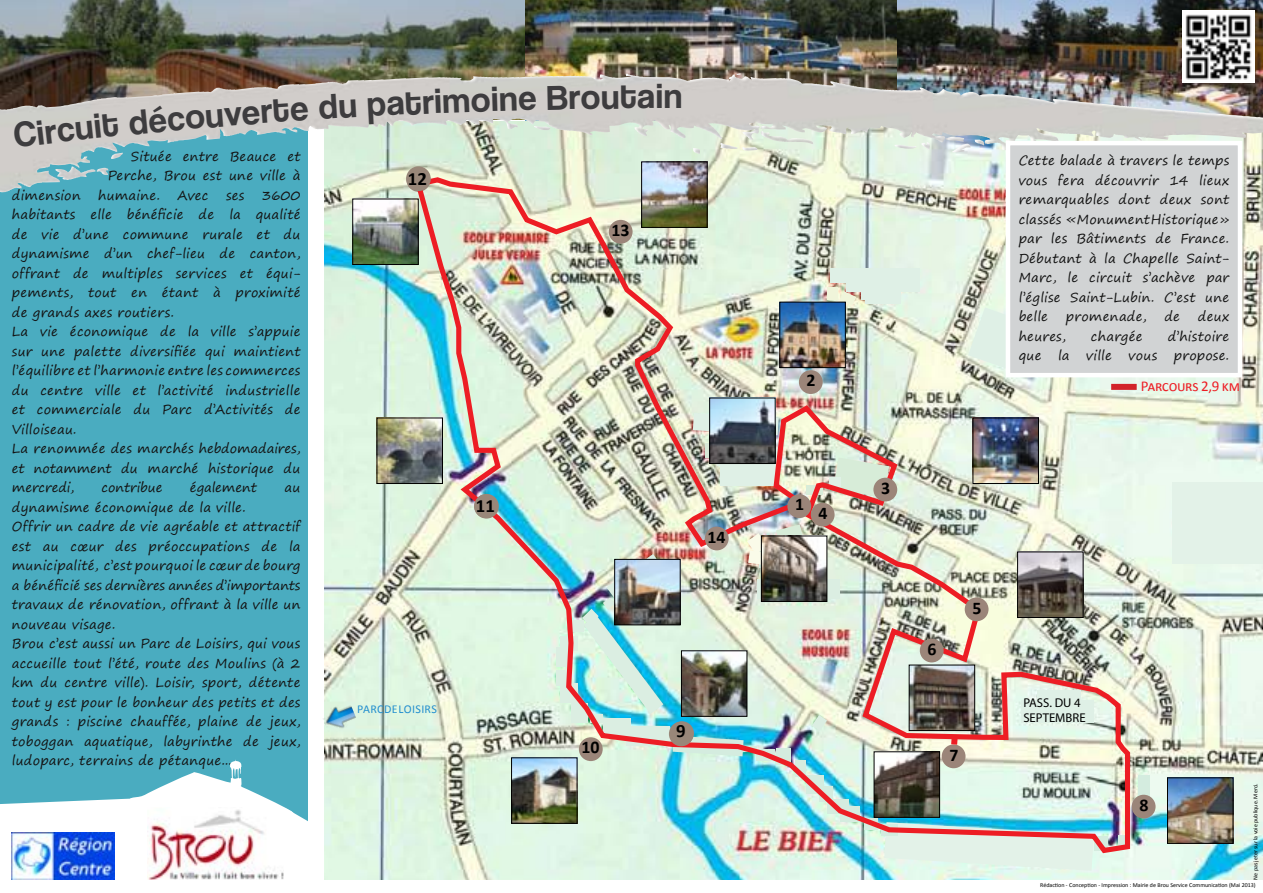
<style>
.page{position:relative;width:1263px;height:893px;background:#fff}
.page>*{position:absolute;margin:0;border:0;box-sizing:border-box;transform-origin:0 0}
.t1{font:36px "Coolvetica Rg";color:#3d3c3e}
.t2{font:700 18.75px "Calibri";color:#000}
.t3{font:700 17.85px "Calibri";color:#000}
.t4{font:15px "Calibri";color:#ed1d24}
.t5{font:13.05px/19.5px "Segoe Print";letter-spacing:.015em;color:#141414}
.t6{font:13.05px "Segoe Print";letter-spacing:-.005em;color:#141414}
.t7{font:12.75px/15.3px "Myriad Pro";color:#000}
.t8{font:12px "Calibri";letter-spacing:.025em;color:#238fcf}
.t9{font:6px "Calibri";color:#000}
.s1{font-style:inherit}
</style>
<div class="page">
<img style="left:1px;top:0;width:525px;height:119px">
<img style="left:526px;top:0;width:371px;height:121px">
<img style="left:897px;top:0;width:366px;height:121px">
<div style="left:0;top:121px;width:308px;height:702px;background:#4aacc0"></div>
<img style="left:324px;top:121px;width:939px;height:759px">
<div style="left:1172px;top:482px;width:91px;height:82px;background:#e3f2e8"></div>
<svg style="left:884px;top:856px;width:210px;height:15px;background:#e2f4e9"></svg>
<div style="left:1138px;top:775px;width:11px;height:15px;background:#d4ecdf"></div>
<div style="left:1138px;top:790px;width:11px;height:12px;background:#d4ecdf"></div>
<div style="left:1132px;top:795px;width:23px;height:23px;background:#9b8579;border-radius:50%"></div>
<img style="left:412px;top:175px;width:720px;height:681px">
<div style="left:787px;top:494px;width:24px;height:24px;background:#9b8579;border-radius:50%"></div>
<div style="left:811px;top:503px;width:23px;height:24px;background:#9b8579;border-radius:50%"></div>
<div style="left:873px;top:478px;width:24px;height:23px;background:#9b8579;border-radius:50%"></div>
<div style="left:965px;top:597px;width:23px;height:24px;background:#9b8579;border-radius:50%"></div>
<div style="left:920px;top:639px;width:24px;height:23px;background:#9b8579;border-radius:50%"></div>
<div style="left:705px;top:527px;width:24px;height:23px;background:#9b8579;border-radius:50%"></div>
<div style="left:406px;top:166px;width:25px;height:25px;background:#998779;border-radius:50%"></div>
<img style="left:711px;top:400px;width:62px;height:62px">
<div style="left:709px;top:398px;width:66px;height:66px;border:1px solid #000"></div>
<img style="left:782px;top:304px;width:61px;height:62px">
<div style="left:780px;top:302px;width:65px;height:66px;border:1px solid #000"></div>
<img style="left:763px;top:538px;width:62px;height:62px">
<div style="left:761px;top:536px;width:66px;height:66px;border:1px solid #000"></div>
<img style="left:975px;top:420px;width:62px;height:62px">
<div style="left:973px;top:418px;width:66px;height:66px;border:1px solid #000"></div>
<img style="left:1019px;top:554px;width:62px;height:62px">
<div style="left:1017px;top:552px;width:66px;height:66px;border:1px solid #000"></div>
<img style="left:911px;top:667px;width:62px;height:62px">
<div style="left:909px;top:665px;width:66px;height:66px;border:1px solid #000"></div>
<img style="left:876px;top:754px;width:62px;height:61px">
<div style="left:874px;top:752px;width:66px;height:65px;border:1px solid #000"></div>
<img style="left:1169px;top:780px;width:62px;height:61px">
<div style="left:1167px;top:778px;width:66px;height:65px;border:1px solid #000"></div>
<img style="left:683px;top:653px;width:62px;height:61px">
<div style="left:681px;top:651px;width:66px;height:65px;border:1px solid #000"></div>
<img style="left:513px;top:760px;width:62px;height:61px">
<div style="left:511px;top:758px;width:66px;height:65px;border:1px solid #000"></div>
<img style="left:354px;top:201px;width:62px;height:62px">
<div style="left:352px;top:199px;width:66px;height:66px;border:1px solid #000"></div>
<img style="left:379px;top:420px;width:62px;height:62px">
<div style="left:377px;top:418px;width:66px;height:66px;border:1px solid #000"></div>
<img style="left:643px;top:164px;width:62px;height:62px">
<div style="left:641px;top:162px;width:66px;height:66px;border:1px solid #000"></div>
<img style="left:616px;top:561px;width:62px;height:62px">
<div style="left:614px;top:559px;width:66px;height:66px;border:1px solid #000"></div>
<img style="left:460px;top:73px;width:281px;height:8px">
<svg style="left:0;top:759px;width:308px;height:95px"></svg>
<div style="left:1111px;top:384px;width:26px;height:6px;background:#d2232a"></div>
<img style="left:1182px;top:11px;width:72px;height:71px">
<div style="left:1008px;top:143px;width:232px;height:232px;background:#d1d3d4"></div>
<div style="left:1006px;top:141px;width:236px;height:236px;border:4px solid #fff"></div>
<div style="left:474px;top:494px;width:25px;height:25px;background:#998779;border-radius:50%"></div>
<div style="left:669px;top:722px;width:24px;height:24px;background:#998779;border-radius:50%"></div>
<img style="left:323px;top:696px;width:36px;height:41px">
<svg style="left:948px;top:731px;width:13px;height:20px"></svg>
<img style="left:12px;top:832px;width:103px;height:48px">
<img style="left:148px;top:807px;width:136px;height:73px">
<svg style="left:13px;top:120px;width:45px;height:28px"></svg>
<h1 class="t1" style="left:55px;top:109px;width:92px;rotate:-6deg">cuit d</h1>
<h1 class="t1" style="left:147px;top:100px;width:76px;rotate:-5deg">écou</h1>
<h1 class="t1" style="left:223px;top:93px;width:115px;rotate:-4deg">verte d</h1>
<h1 class="t1" style="left:338px;top:85px;width:84px;rotate:-3deg">u pat</h1>
<h1 class="t1" style="left:422px;top:80px;width:96px;rotate:-2deg">rimoin</h1>
<h1 class="t1" style="left:518px;top:77px;width:119px;rotate:-1deg">e <span class="s1">B</span>rout</h1>
<h1 class="t1" style="left:638px;top:75px;width:46px">ain</h1>
<p class="t5" style="left:108px;top:146px;width:194px;text-align:right">Située entre Beauce et<br>Perche, Brou est une ville à</p>
<p class="t5" style="left:12px;top:185px;width:70px">dimension</p>
<p class="t5" style="left:98px;top:185px;width:63px">humaine.</p>
<p class="t5" style="left:178px;top:185px;width:33px">Avec</p>
<p class="t5" style="left:226px;top:185px;width:20px">ses</p>
<h3 class="t3" style="left:409px;top:167px;width:20px">12</h3>
<h2 class="t2" style="left:408px;top:167px;width:21px">12</h2>
<p class="t5" style="left:12px;top:185px;width:290px;text-indent:250px">3600 habitants elle bénéficie de la qualité de vie d’une commune rurale et du dynamisme d’un chef-lieu de canton, offrant de multiples services et équi&shy;pements, tout en étant à proximité de grands axes routiers.<br>La vie économique de la ville s’appuie sur une palette diversifiée qui maintient l’équilibre et l’harmonie entre les commerces du centre ville et l’activité industrielle et commerciale du Parc d’Activités de<br>Villoiseau.<br>La renommée des marchés hebdomadaires, et notamment du marché historique du mercredi,</p>
<h3 class="t3" style="left:611px;top:219px;width:20px">13</h3>
<p class="t6" style="left:102px;top:476px;width:62px">contribue</p>
<p class="t6" style="left:190px;top:476px;width:68px">également</p>
<p class="t5" style="left:285px;top:477px;width:17px">au</p>
<p class="t5" style="left:12px;top:497px;width:290px">dynamisme économique de la ville.<br>Offrir un cadre de vie agréable et attractif est au cœur des préoccupations de la municipalité, c’est pourquoi le cœur de bourg a bénéficié ses dernières années d’importants travaux de rénovation, offrant à la ville un nouveau visage.<br>Brou c’est aussi un Parc de Loisirs, qui vous accueille tout l’été, route des Moulins (à 2 km du centre ville). Loisir, sport, détente tout y est pour le bonheur des petits et des grands : piscine chauffée, plaine de jeux, toboggan aquatique, labyrinthe de jeux, ludoparc, terrains de pétanque...</p>
<h3 class="t3" style="left:477px;top:493px;width:20px">11</h3>
<h2 class="t2" style="left:476px;top:494px;width:21px">11</h2>
<p class="t8" style="left:357px;top:702px;width:82px">Parc de Loisirs</p>
<h2 class="t2" style="left:676px;top:719px;width:11px">9</h2>
<h3 class="t3" style="left:678px;top:720px;width:11px">9</h3>
<h3 class="t3" style="left:581px;top:736px;width:20px">10</h3>
<h3 class="t3" style="left:707px;top:526px;width:20px">14</h3>
<h3 class="t3" style="left:806px;top:369px;width:11px">2</h3>
<h3 class="t3" style="left:795px;top:493px;width:11px">1</h3>
<h3 class="t3" style="left:818px;top:502px;width:11px">4</h3>
<h3 class="t3" style="left:881px;top:477px;width:11px">3</h3>
<p class="t5" style="left:1019px;top:150px;width:212px;text-align:justify">Cette balade à travers le temps vous fera découvrir 14 lieux remarquables dont deux sont classés « Monument Historique » par les Bâtiments de France.<br>Débutant à la Chapelle Saint-Marc, le circuit s’achève par l’église Saint-Lubin. C’est une belle</p>
<p class="t5" style="left:1066px;top:306px;width:82px">promenade,</p>
<p class="t5" style="left:1164px;top:306px;width:17px">de</p>
<p class="t5" style="left:1198px;top:306px;width:33px">deux</p>
<p class="t5" style="left:1019px;top:326px;width:49px">heures,</p>
<p class="t5" style="left:1091px;top:326px;width:53px">chargée</p>
<p class="t5" style="left:1168px;top:326px;width:63px">d’histoire</p>
<p class="t5" style="left:1019px;top:345px;width:24px">que</p>
<p class="t5" style="left:1058px;top:345px;width:13px">la</p>
<p class="t5" style="left:1086px;top:345px;width:27px">ville</p>
<p class="t5" style="left:1128px;top:345px;width:30px">vous</p>
<p class="t5" style="left:1174px;top:345px;width:57px">propose.</p>
<p class="t4" style="left:1141px;top:376px;width:101px">Parcours 2,9 km</p>
<h3 class="t3" style="left:927px;top:638px;width:11px">6</h3>
<h3 class="t3" style="left:972px;top:597px;width:11px">5</h3>
<h3 class="t3" style="left:949px;top:744px;width:11px">7</h3>
<p class="t7" style="left:1023px;top:695px;width:64px">PASS. DU 4<br>SEPTEMBRE</p>
<h3 class="t3" style="left:1139px;top:794px;width:11px">8</h3>
<p class="t9" style="left:1251px;top:880px;width:98px;rotate:-90deg">Ne pas jeter sur la voie publique. Merci.</p>
<p class="t9" style="left:1040px;top:882px;width:217px">Rédaction - Conception - I mpression : Mairie de Brou Service Communication (Mai 2013)</p>
</div>
